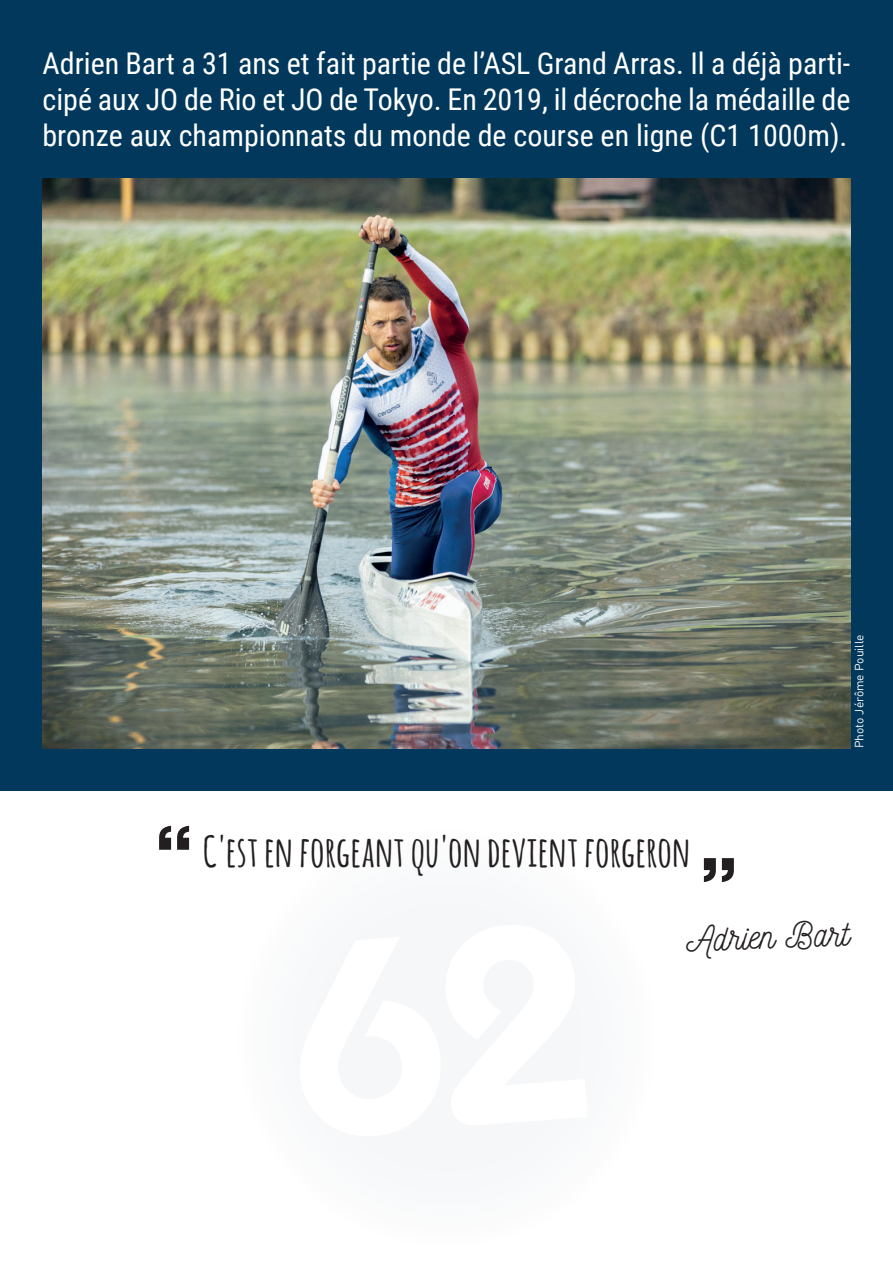
<style>
.page{position:relative;width:893px;height:1263px;background:#fff}
.page>*{position:absolute;margin:0;border:0;box-sizing:border-box;transform-origin:0 0}
.t1{font:72px "Krungthep";color:#231f20}
.t2{font:700 42px "Amatic";letter-spacing:.03em;color:#231f20}
.t3{font:36px "Nickainley";color:#231f20}
.t4{font:30px/36px "Roboto Condensed";color:#fff;text-align:justify}
.t5{font:12px "DIN Pro";color:#fff}
</style>
<div class="page">
<div style="left:0;top:0;width:893px;height:791px;background:#01385b"></div>
<img style="left:43px;top:179px;width:807px;height:569px">
<p class="t4" style="left:43px;top:44px;width:809px">Adrien Bart a 31 ans et fait partie de l’ASL Grand Arras. Il a déjà parti&shy;cipé aux JO de Rio et JO de Tokyo. En 2019, il décroche la médaille de bronze aux championnats du monde de course en ligne (C1 1000m).</p>
<p class="t5" style="left:850px;top:748px;width:116px;rotate:-90deg">Photo Jérôme Pouille</p>
<h1 class="t1" style="left:153px;top:813px;width:44px">“</h1>
<h2 class="t2" style="left:203px;top:821px;width:488px">C'EST EN FORGEANT QU'ON DEVIENT FORGERON</h2>
<h1 class="t1" style="left:698px;top:803px;width:44px">„</h1>
<p class="t3" style="left:685px;top:915px;width:165px;rotate:-2deg">Adrien Bart</p>
</div>
